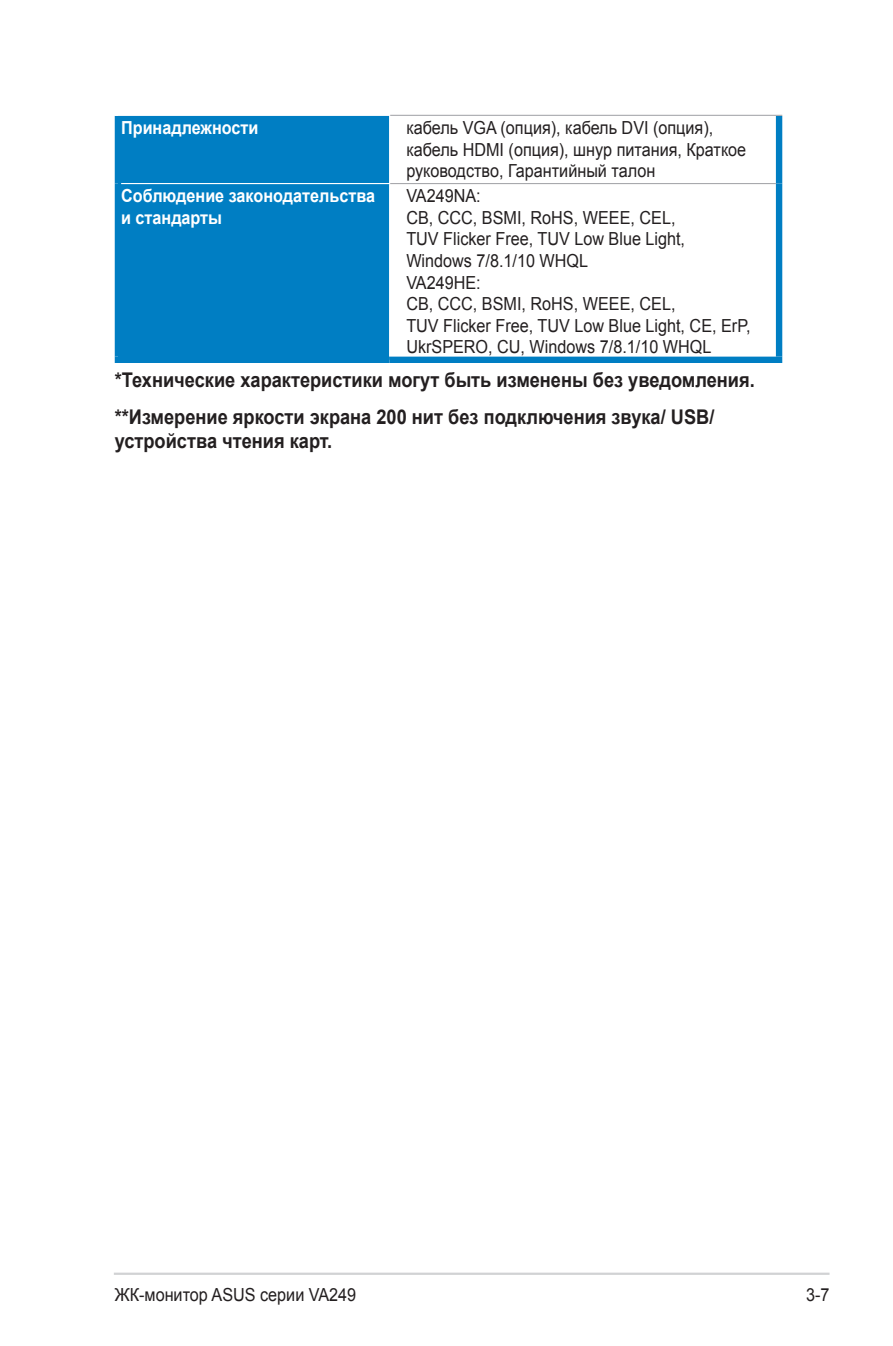
<style>
.page{position:relative;width:893px;height:1346px;background:#fff}
.page>*{position:absolute;margin:0;border:0;box-sizing:border-box;transform-origin:0 0}
.Body_Text_Bold{font:700 20.25px/24.3px "Arial";color:#231f20;scale:.9 1}
.Specs_Text_-_new{font:18px/21.6px "Arial";color:#231f20;scale:.9 1}
.Specs_Text_Head_-_ne{font:700 18px/21.6px "Arial";color:#fff;scale:.9 1}
</style>
<div class="page">
<hr style="left:114px;top:1272px;width:715px;height:3px;background:#d1d2d4">
<div style="left:121px;top:116px;width:268px;height:241px;background:#007ec3"></div>
<div style="left:115px;top:116px;width:6px;height:68px;background:#007ec3"></div>
<div style="left:776px;top:116px;width:6px;height:68px;background:#007ec3"></div>
<hr style="left:390px;top:115px;width:392px;height:1px;background:#a8a9ad">
<div style="left:115px;top:184px;width:6px;height:173px;background:#007ec3"></div>
<hr style="left:121px;top:183px;width:269px;height:1px;background:#fff">
<div style="left:115px;top:357px;width:275px;height:6px;background:#007ec3"></div>
<div style="left:776px;top:184px;width:6px;height:173px;background:#007ec3"></div>
<hr style="left:390px;top:183px;width:386px;height:1px;background:#a8a9ad">
<div style="left:390px;top:357px;width:392px;height:6px;background:#007ec3"></div>
<p class="Specs_Text_Head_-_ne" style="left:121px;top:117px;width:154px">Принадлежности</p>
<p class="Specs_Text_-_new" style="left:406px;top:117px;width:379px">кабель VGA (опция), кабель DVI (опция), кабель HDMI (опция), шнур питания, Краткое руководство, Гарантийный талон</p>
<p class="Specs_Text_Head_-_ne" style="left:121px;top:186px;width:284px">Соблюдение законодательства и стандарты</p>
<p class="Specs_Text_-_new" style="left:406px;top:185px;width:384px">VA249NA:<br>CB, CCC, BSMI, RoHS, WEEE, CEL,<br>TUV Flicker Free, TUV Low Blue Light,<br>Windows 7/8.1/10 WHQL<br>VA249HE:<br>CB, CCC, BSMI, RoHS, WEEE, CEL,<br>TUV Flicker Free, TUV Low Blue Light, CE, ErP,<br>UkrSPERO, CU, Windows 7/8.1/10 WHQL</p>
<p class="Body_Text_Bold" style="left:115px;top:368px;width:713px">*Технические характеристики могут быть изменены без уведомления.</p>
<p class="Body_Text_Bold" style="left:115px;top:405px;width:668px">**Измерение яркости экрана 200 нит без подключения звука/ USB/ устройства чтения карт.</p>
<p class="Specs_Text_-_new" style="left:115px;top:1284px;width:270px">ЖК-монитор ASUS серии VA249</p>
<p class="Specs_Text_-_new" style="left:806px;top:1284px;width:28px">3-7</p>
</div>
